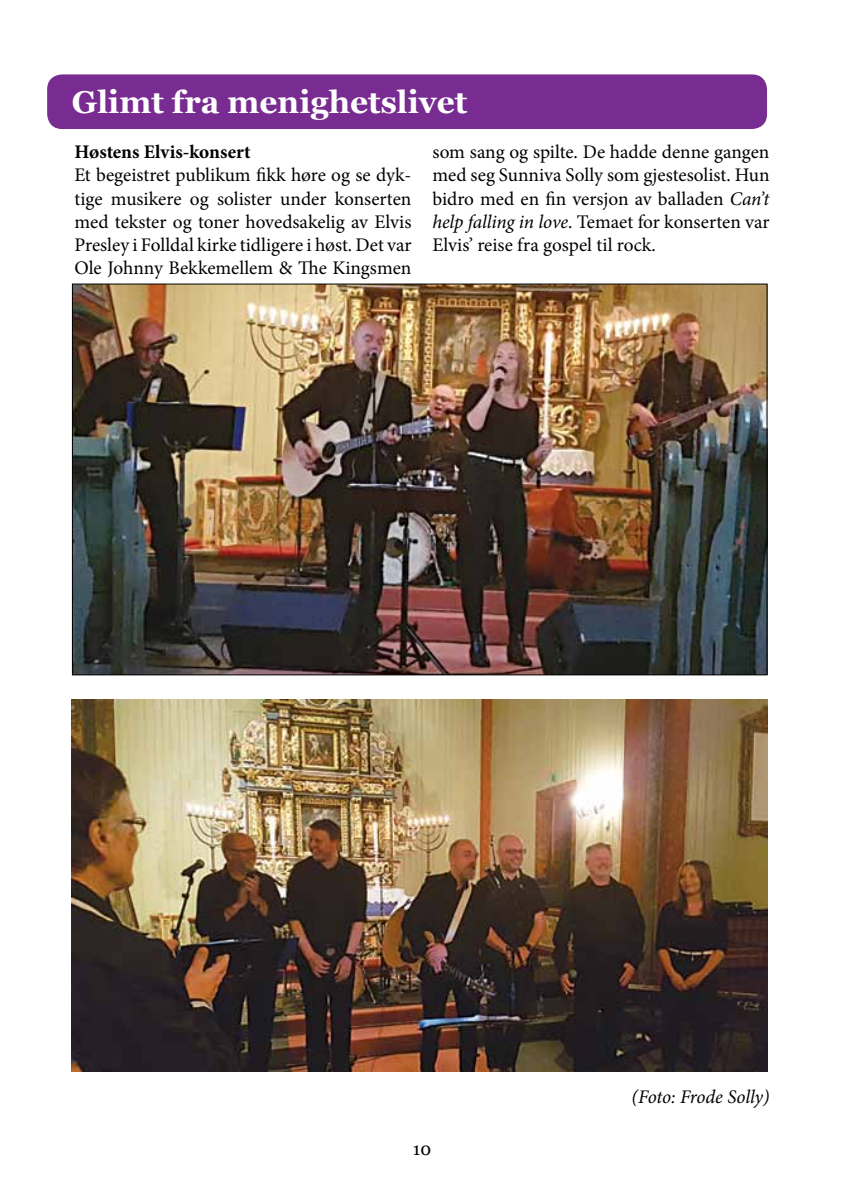
<style>
.page{position:relative;width:844px;height:1191px;background:#fff}
.page>*{position:absolute;margin:0;border:0;box-sizing:border-box;transform-origin:0 0}
.t1{font:700 31.5px "Georgia";color:#fff}
.t2{font:19.25px/23.1px "Minion Pro";letter-spacing:-.005em;color:#000;text-align:justify}
.t3{font:700 19.25px "Minion Pro";color:#000}
.t4{font:italic 19.25px "Minion Pro";letter-spacing:-.01em;color:#000}
.t5{font:17.5px "Georgia";color:#000}
.s1{font-style:italic}
</style>
<div class="page">
<div style="left:47px;top:74px;width:719px;height:55px;background:#782b90;border-radius:15px"></div>
<img style="left:74px;top:286px;width:691px;height:387px">
<img style="left:72px;top:699px;width:694px;height:372px">
<h1 class="t1" style="left:72px;top:78px;width:397px">Glimt fra menighetslivet</h1>
<p class="t3" style="left:74px;top:139px;width:177px">Høstens Elvis-konsert</p>
<p class="t2" style="left:74px;top:164px;width:338px">Et begeistret publikum fikk høre og se dyk&shy;tige musikere og solister under konserten med tekster og toner hovedsakelig av Elvis Presley i Folldal kirke tidligere i høst. Det var Ole Johnny Bekkemellem &amp; The Kingsmen</p>
<p class="t2" style="left:432px;top:141px;width:338px">som sang og spilte. De hadde denne gangen med seg Sunniva Solly som gjestesolist. Hun bidro med en fin versjon av balladen <span class="s1">Can’t help falling in love</span>. Temaet for konserten var Elvis’ reise fra gospel til rock.</p>
<p class="t4" style="left:631px;top:1084px;width:139px">(Foto: Frode Solly)</p>
<p class="t5" style="left:413px;top:1136px;width:20px">10</p>
</div>
